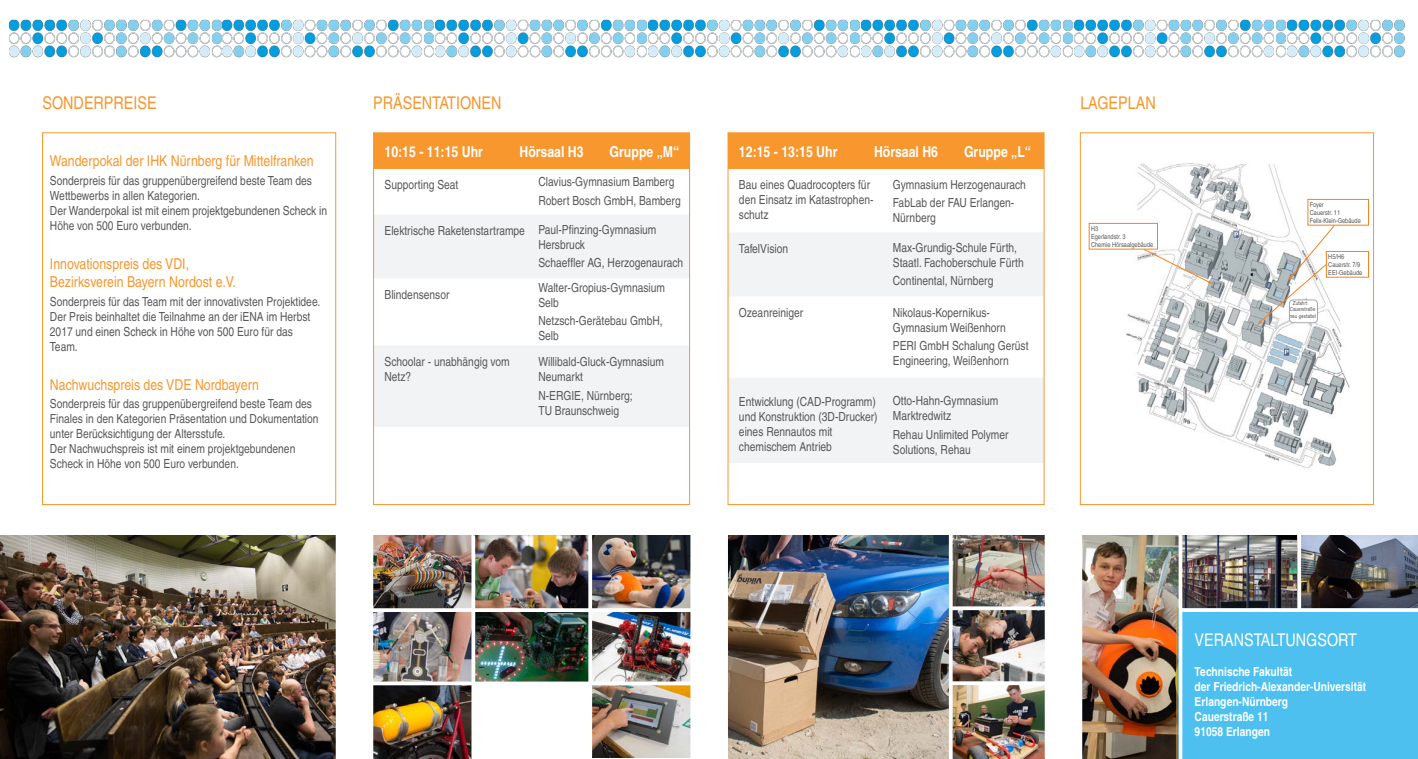
<style>
.page{position:relative;width:1418px;height:759px;background:#fff}
.page>*{position:absolute;margin:0;border:0;box-sizing:border-box;transform-origin:0 0}
.t1{font:condensed 17.5px "Helvetica";color:#f7972d}
.t2{font:condensed 17.5px "Helvetica";color:#fff}
.t3{font:condensed 15px/18px "Helvetica";color:#f7972d}
.t4{font:700 condensed 15px "Helvetica";color:#fff}
.t5{font:condensed 12.5px/15px "Helvetica";color:#57585a}
.t6{font:700 condensed 12.5px/15px "Helvetica";color:#fff}
.t7{font:condensed 6.75px/8.1px "Helvetica";color:#57585a}
.t8{font:condensed 5.62px/6.6px "Helvetica";color:#57585a}
</style>
<div class="page">
<img style="left:9px;top:19px;width:1396px;height:38px">
<div style="left:374px;top:133px;width:315px;height:35px;background:#f7972d"></div>
<svg style="left:375px;top:215px;width:313px;height:212px"></svg>
<div style="left:373px;top:132px;width:317px;height:372px;border:1px solid #f7972d"></div>
<img style="left:1090px;top:163px;width:279px;height:306px">
<svg style="left:1227px;top:308px;width:13px;height:17px"></svg>
<div style="left:1089px;top:223px;width:68px;height:26px;border:1px solid #f58220"></div>
<svg style="left:1142px;top:248px;width:70px;height:36px"></svg>
<div style="left:1326px;top:251px;width:42px;height:26px;border:1px solid #f58220"></div>
<svg style="left:1257px;top:224px;width:78px;height:100px"></svg>
<div style="left:1307px;top:199px;width:61px;height:26px;border:1px solid #f58220"></div>
<div style="left:42px;top:132px;width:294px;height:372px;border:1px solid #f7972d"></div>
<img style="left:0;top:535px;width:336px;height:223px">
<img style="left:373px;top:535px;width:98px;height:223px">
<img style="left:475px;top:535px;width:113px;height:146px">
<img style="left:593px;top:535px;width:585px;height:223px">
<svg style="left:373px;top:681px;width:317px;height:4px"></svg>
<hr style="left:358px;top:608px;width:351px;height:3px;background:#fff">
<svg style="left:471px;top:535px;width:4px;height:223px"></svg>
<svg style="left:588px;top:535px;width:4px;height:150px"></svg>
<div style="left:690px;top:529px;width:38px;height:229px;background:#fff"></div>
<svg style="left:948px;top:535px;width:4px;height:223px"></svg>
<svg style="left:950px;top:606px;width:94px;height:4px"></svg>
<hr style="left:951px;top:681px;width:117px;height:3px;background:#fff">
<div style="left:1176px;top:607px;width:241px;height:151px;background:#4dc0ef"></div>
<img style="left:1182px;top:535px;width:235px;height:73px">
<hr style="left:1180px;top:608px;width:237px;height:3px;background:#fff">
<svg style="left:1178px;top:535px;width:4px;height:223px"></svg>
<hr style="left:1297px;top:509px;width:3px;height:102px;background:#fff">
<div style="left:728px;top:133px;width:315px;height:35px;background:#f7972d"></div>
<svg style="left:729px;top:233px;width:313px;height:230px;fill:#f2f3f4"></svg>
<div style="left:727px;top:132px;width:317px;height:372px;border:1px solid #f7972d"></div>
<div style="left:1044px;top:509px;width:38px;height:249px;background:#fff"></div>
<h1 class="t1" style="left:43px;top:93px;width:116px">SONDERPREISE</h1>
<h1 class="t1" style="left:373px;top:93px;width:130px">PRÄSENTATIONEN</h1>
<p class="t3" style="left:50px;top:152px;width:265px">Wanderpokal der IHK Nürnberg für Mittelfranken</p>
<p class="t5" style="left:50px;top:173px;width:279px">Sonderpreis für das gruppenübergreifend beste Team des Wettbewerbs in allen Kategorien.<br>Der Wanderpokal ist mit einem projektgebundenen Scheck in Höhe von 500 Euro verbunden.</p>
<p class="t3" style="left:50px;top:254px;width:187px">Innovationspreis des VDI,<br>Bezirksverein Bayern Nordost e.V.</p>
<p class="t5" style="left:50px;top:293px;width:272px">Sonderpreis für das Team mit der innovativsten Projektidee.<br>Der Preis beinhaltet die Teilnahme an der iENA im Herbst 2017 und einen Scheck in Höhe von 500 Euro für das Team.</p>
<p class="t3" style="left:50px;top:375px;width:210px">Nachwuchspreis des VDE Nordbayern</p>
<p class="t5" style="left:50px;top:396px;width:270px">Sonderpreis für das gruppenübergreifend beste Team des Finales in den Kategorien Präsentation und Dokumentation unter Berücksichtigung der Altersstufe.<br>Der Nachwuchspreis ist mit einem projektgebundenen Scheck in Höhe von 500 Euro verbunden.</p>
<p class="t4" style="left:384px;top:142px;width:100px">10:15 - 11:15 Uhr</p>
<p class="t4" style="left:519px;top:142px;width:66px">Hörsaal H3</p>
<p class="t4" style="left:609px;top:142px;width:71px">Gruppe „M“</p>
<p class="t5" style="left:384px;top:177px;width:75px">Supporting Seat</p>
<p class="t5" style="left:538px;top:173px;width:144px;line-height:18.5px">Clavius-Gymnasium Bamberg<br>Robert Bosch GmbH, Bamberg</p>
<p class="t5" style="left:538px;top:223px;width:120px;line-height:13.9px;text-indent:-154px">Elektrische Raketenstartrampe Paul-Pfinzing-Gymnasium<br>Hersbruck</p>
<p class="t5" style="left:538px;top:255px;width:146px">Schaeffler AG, Herzogenaurach</p>
<p class="t5" style="left:384px;top:287px;width:66px">Blindensensor</p>
<p class="t5" style="left:538px;top:280px;width:128px">Walter-Gropius-Gymnasium<br>Selb</p>
<p class="t5" style="left:538px;top:313px;width:126px">Netzsch-Gerätebau GmbH,<br>Selb</p>
<p class="t5" style="left:384px;top:353px;width:127px">Schoolar - unabhängig vom<br>Netz?</p>
<p class="t5" style="left:538px;top:354px;width:127px">Willibald-Gluck-Gymnasium<br>Neumarkt</p>
<p class="t5" style="left:538px;top:387px;width:96px">N-ERGIE, Nürnberg;<br>TU Braunschweig</p>
<p class="t4" style="left:739px;top:142px;width:100px">12:15 - 13:15 Uhr</p>
<p class="t4" style="left:874px;top:142px;width:66px">Hörsaal H6</p>
<p class="t4" style="left:964px;top:142px;width:68px">Gruppe „L“</p>
<p class="t5" style="left:739px;top:177px;width:136px">Bau eines Quadrocopters für den Einsatz im Katastrophen&shy;schutz</p>
<p class="t5" style="left:892px;top:175px;width:135px;line-height:18.5px">Gymnasium Herzogenaurach<br>FabLab der FAU Erlangen-</p>
<p class="t5" style="left:892px;top:210px;width:44px">Nürnberg</p>
<p class="t5" style="left:739px;top:241px;width:51px">TafelVision</p>
<p class="t5" style="left:892px;top:240px;width:132px">Max-Grundig-Schule Fürth,<br>Staatl. Fachoberschule Fürth</p>
<p class="t5" style="left:892px;top:273px;width:102px">Continental, Nürnberg</p>
<p class="t5" style="left:739px;top:304px;width:66px">Ozeanreiniger</p>
<p class="t5" style="left:892px;top:305px;width:114px">Nikolaus-Kopernikus-<br>Gymnasium Weißenhorn</p>
<p class="t5" style="left:892px;top:338px;width:137px">PERI GmbH Schalung Gerüst<br>Engineering, Weißenhorn</p>
<p class="t5" style="left:739px;top:393px;width:140px">Entwicklung (CAD-Programm) und Konstruktion (3D-Drucker) eines Rennautos mit chemischem Antrieb</p>
<p class="t5" style="left:892px;top:393px;width:107px">Otto-Hahn-Gymnasium<br>Marktredwitz</p>
<p class="t5" style="left:892px;top:426px;width:117px">Rehau Unlimited Polymer<br>Solutions, Rehau</p>
<h1 class="t1" style="left:1080px;top:93px;width:77px">LAGEPLAN</h1>
<p class="t7" style="left:1091px;top:224px;width:64px">H3<br>Egerlandstr. 3<br>Chemie Hörsaalgebäude</p>
<p class="t7" style="left:1309px;top:200px;width:53px">Foyer<br>Cauerstr. 11<br>Felix-Klein-Gebäude</p>
<p class="t8" style="left:1289px;top:299px;width:28px;text-indent:3px">Zufahrt<br>Cauerstraße neu gestaltet</p>
<p class="t7" style="left:1328px;top:252px;width:36px">H5/H6<br>Cauerstr. 7/9<br>EEI-Gebäude</p>
<h1 class="t2" style="left:1194px;top:629px;width:164px">VERANSTALTUNGSORT</h1>
<p class="t6" style="left:1194px;top:663px;width:173px">Technische Fakultät<br>der Friedrich-Alexander-Universität<br>Erlangen-Nürnberg<br>Cauerstraße 11<br>91058 Erlangen</p>
</div>
